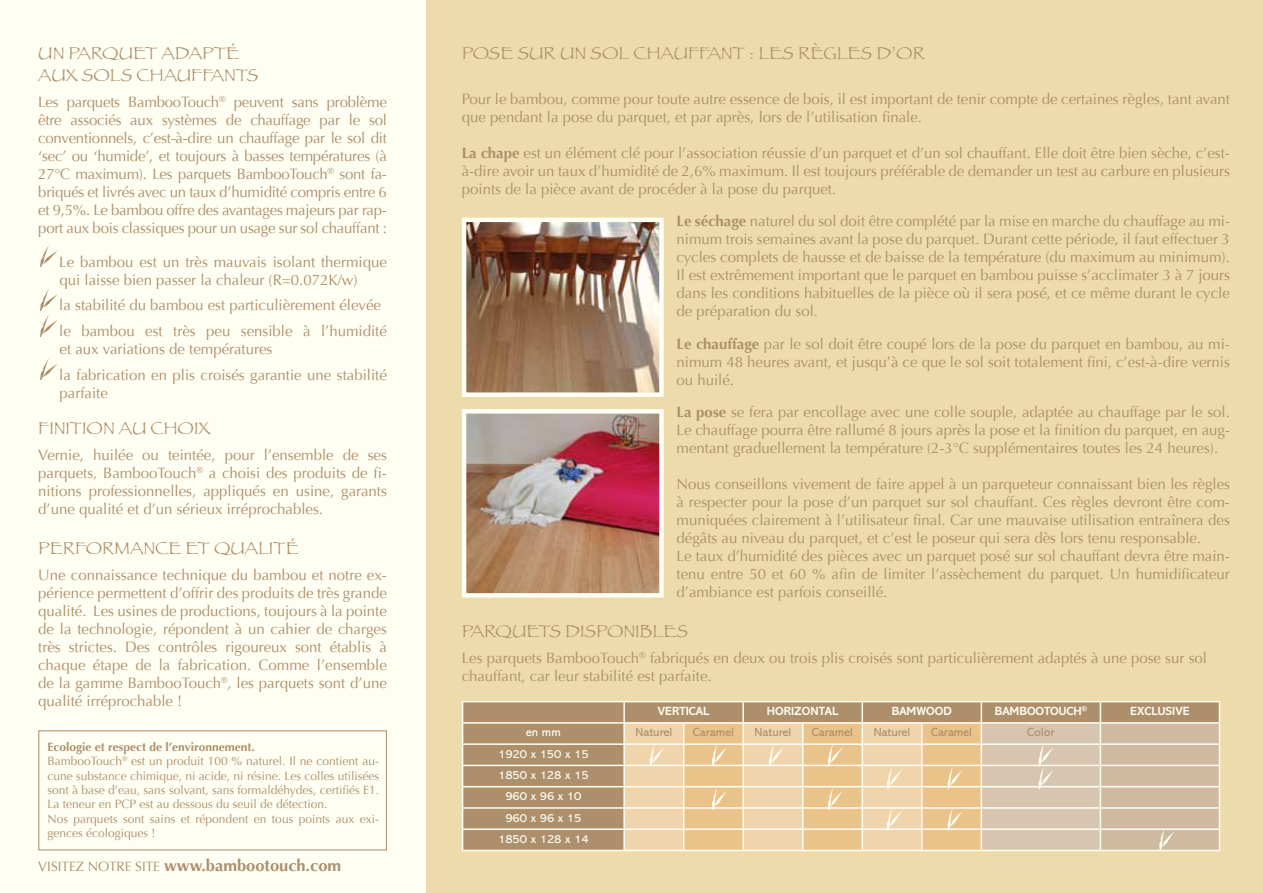
<style>
.page{position:relative;width:1263px;height:893px;background:#fff}
.page>*{position:absolute;margin:0;border:0;box-sizing:border-box;transform-origin:0 0}
.t1{font:18px/21.6px "Papyrus";color:#ad8f6b}
.t2{font:700 16.5px "Optima";color:#ad8f6b}
.t3{font:15px/18px "Optima";color:#ad8f6b;text-align:justify}
.t4{font:13.5px "Optima";color:#ad8f6b}
.t5{font:12px/14.4px "Optima";color:#ad8f6b}
.t6{font:12px/21.3px "Abadi";color:#fffef3;text-align:center}
.t7{font:12px "Abadi";color:#ad8f6b}
.t8{font:700 12px "Abadi";color:#fffef3}
.s1{font-weight:700}
</style>
<div class="page">
<div style="left:425px;top:0;width:838px;height:893px;background:#eddbab"></div>
<img style="left:467px;top:414px;width:192px;height:179px">
<div style="left:462px;top:409px;width:202px;height:189px;border:4px solid #fffef3"></div>
<div style="left:0;top:0;width:425px;height:893px;background:#fffef3"></div>
<svg style="left:40px;top:245px;width:18px;height:22px"></svg>
<svg style="left:40px;top:289px;width:18px;height:47px"></svg>
<svg style="left:40px;top:358px;width:17px;height:22px"></svg>
<div style="left:38px;top:730px;width:349px;height:120px;border:1px solid #ad8f6b"></div>
<img style="left:467px;top:223px;width:192px;height:169px">
<div style="left:462px;top:218px;width:202px;height:179px;border:4px solid #fffef3"></div>
<div style="left:463px;top:702px;width:160px;height:148px;background:#ad8f6b"></div>
<hr style="left:462px;top:701px;width:162px;height:1px;background:#fffef3">
<hr style="left:624px;top:701px;width:60px;height:1px;background:#fffef3">
<hr style="left:684px;top:701px;width:59px;height:1px;background:#fffef3">
<hr style="left:743px;top:701px;width:60px;height:1px;background:#fffef3">
<hr style="left:803px;top:701px;width:59px;height:1px;background:#fffef3">
<hr style="left:862px;top:701px;width:60px;height:1px;background:#fffef3">
<hr style="left:922px;top:701px;width:59px;height:1px;background:#fffef3">
<hr style="left:981px;top:701px;width:119px;height:1px;background:#fffef3">
<hr style="left:1100px;top:701px;width:120px;height:1px;background:#fffef3">
<hr style="left:462px;top:722px;width:162px;height:2px;background:#fffef3">
<hr style="left:462px;top:743px;width:162px;height:2px;background:#fffef3">
<hr style="left:462px;top:765px;width:162px;height:1px;background:#fffef3">
<hr style="left:462px;top:786px;width:162px;height:1px;background:#fffef3">
<hr style="left:462px;top:807px;width:162px;height:2px;background:#fffef3">
<hr style="left:462px;top:828px;width:162px;height:2px;background:#fffef3">
<svg style="left:462px;top:702px;width:1px;height:148px"></svg>
<hr style="left:462px;top:850px;width:162px;height:1px;background:#fffef3">
<svg style="left:623px;top:702px;width:597px;height:149px"></svg>
<p class="t1" style="left:38px;top:42px;width:221px;text-indent:107px">T ADAPTÉ<br>AUX SOLS CHAUFFANTS</p>
<p class="t3" style="left:38px;top:94px;width:350px">Les parquets BambooTouch<sup>®</sup> peuvent sans problème être associés aux systèmes de chauffage par le sol conventionnels, c’est-à-dire un chauffage par le sol dit ‘sec’ ou ‘humide’, et toujours à basses températures (à 27°C maximum). Les parquets BambooTouch<sup>®</sup> sont fa&shy;briqués et livrés avec un taux d’humidité compris entre 6 et 9,5%. Le bambou offre des avantages majeurs par rap&shy;port aux bois classiques pour un usage sur sol chauffant :</p>
<p class="t3" style="left:59px;top:253px;width:329px">Le bambou est un très mauvais isolant thermique qui laisse bien passer la chaleur (R=0.072K/w)</p>
<p class="t3" style="left:59px;top:293px;width:329px;line-height:25.7px">la stabilité du bambou est particulièrement élevée le bambou est très peu sensible à l’humidité</p>
<p class="t3" style="left:59px;top:336px;width:329px;line-height:25.7px">et aux variations de températures<br>la fabrication en plis croisés garantie une stabilité</p>
<p class="t3" style="left:60px;top:384px;width:50px">parfaite</p>
<p class="t1" style="left:38px;top:417px;width:173px">FINITION AU CHOIX</p>
<p class="t3" style="left:38px;top:446px;width:350px">Vernie, huilée ou teintée, pour l’ensemble de ses parquets, BambooTouch<sup>®</sup> a choisi des produits de fi&shy;nitions professionnelles, appliqués en usine, garants d’une qualité et d’un sérieux irréprochables.</p>
<p class="t1" style="left:38px;top:537px;width:13px">PERF</p>
<p class="t1" style="left:86px;top:537px;width:214px">ORMANCE ET QUALITÉ</p>
<p class="t3" style="left:38px;top:566px;width:350px">Une connaissance technique du bambou et notre ex&shy;périence permettent d’offrir des produits de très grande qualité. Les usines de productions, toujours à la pointe de la technologie, répondent à un cahier de charges très strictes. Des contrôles rigoureux sont établis à chaque étape de la fabrication. Comme l’ensemble de la gamme BambooTouch<sup>®</sup>, les parquets sont d’une qualité irréprochable !</p>
<p class="t1" style="left:38px;top:42px;width:68px">UN PARQUE</p>
<p class="t5" style="left:47px;top:740px;width:333px"><span class="s1">Ecologie et respect de l’environnement.<br></span>BambooTouch<sup>®</sup> est un produit 100 % naturel. Il ne contient au&shy;cune substance chimique, ni acide, ni résine. Les colles utilisées sont à base d’eau, sans solvant, sans formaldéhydes, certifiés E1.<br>La teneur en PCP est au dessous du seuil de détection.<br>Nos parquets sont sains et répondent en tous points aux exi&shy;gences écologiques !</p>
<p class="t4" style="left:38px;top:859px;width:16px">Visite</p>
<p class="t4" style="left:76px;top:859px;width:42px">z notre</p>
<p class="t4" style="left:135px;top:859px;width:7px">site</p>
<p class="t2" style="left:164px;top:856px;width:179px">www.bambootouch.com</p>
<p class="t1" style="left:462px;top:42px;width:70px">POSE SUR</p>
<p class="t1" style="left:560px;top:42px;width:365px">UN SOL CHAUFFANT : LES RÈGLES D’OR</p>
<p class="t3" style="left:462px;top:90px;width:770px">Pour le bambou, comme pour toute autre essence de bois, il est important de tenir compte de certaines règles, tant avant que pendant la pose du parquet, et par après, lors de l’utilisation finale.</p>
<p class="t3" style="left:462px;top:144px;width:770px"><span class="s1">La chape</span> est un élément clé pour l’association réussie d’un parquet et d’un sol chauffant. Elle doit être bien sèche, c’est&shy;à-dire avoir un taux d’humidité de 2,6% maximum. Il est toujours préférable de demander un test au carbure en plusieurs points de la pièce avant de procéder à la pose du parquet.</p>
<p class="t3" style="left:676px;top:212px;width:555px"><span class="s1">Le séchage</span> naturel du sol doit être complété par la mise en marche du chauffage au mi&shy;nimum trois semaines avant la pose du parquet. Durant cette période, il faut effectuer 3 cycles complets de hausse et de baisse de la température (du maximum au minimum).<br>Il est extrêmement important que le parquet en bambou puisse s’acclimater 3 à 7 jours dans les conditions habituelles de la pièce où il sera posé, et ce même durant le cycle de préparation du sol.</p>
<p class="t3" style="left:676px;top:335px;width:555px"><span class="s1">Le chauffage</span> par le sol doit être coupé lors de la pose du parquet en bambou, au mi&shy;nimum 48 heures avant, et jusqu’à ce que le sol soit totalement fini, c’est-à-dire vernis ou huilé.</p>
<p class="t3" style="left:676px;top:403px;width:555px"><span class="s1">La pose</span> se fera par encollage avec une colle souple, adaptée au chauffage par le sol.<br>Le chauffage pourra être rallumé 8 jours après la pose et la finition du parquet, en aug&shy;mentant graduellement la température (2-3°C supplémentaires toutes les 24 heures).</p>
<p class="t3" style="left:676px;top:475px;width:555px;text-align:left">Nous conseillons vivement de faire appel à un parqueteur connaissant bien les règles à respecter pour la pose d’un parquet sur sol chauffant. Ces règles devront être com&shy;muniquées clairement à l’utilisateur final. Car une mauvaise utilisation entraînera des dégâts au niveau du parquet, et c’est le poseur qui sera dès lors tenu responsable.<br>Le taux d’humidité des pièces avec un parquet posé sur sol chauffant devra être main&shy;tenu entre 50 et 60 % afin de limiter l’assèchement du parquet. Un humidificateur d’ambiance est parfois conseillé.</p>
<p class="t1" style="left:462px;top:620px;width:37px">PARQUE</p>
<p class="t1" style="left:538px;top:620px;width:138px">TS DISPONIBLES</p>
<p class="t3" style="left:462px;top:649px;width:747px">Les parquets BambooTouch<sup>®</sup> fabriqués en deux ou trois plis croisés sont particulièrement adaptés à une pose sur sol chauffant, car leur stabilité est parfaite.</p>
<p class="t8" style="left:658px;top:704px;width:53px">VERTICAL</p>
<p class="t8" style="left:767px;top:704px;width:72px">HORIZONTAL</p>
<p class="t8" style="left:892px;top:704px;width:61px">BAMWOOD</p>
<p class="t8" style="left:995px;top:704px;width:94px">BAMBOOTOUCH<sup>®</sup></p>
<p class="t8" style="left:1130px;top:704px;width:49px">EXCLUSIVE</p>
<p class="t6" style="left:526px;top:722px;width:36px">en mm</p>
<p class="t7" style="left:635px;top:726px;width:38px">Naturel</p>
<p class="t7" style="left:693px;top:726px;width:43px">Caramel</p>
<p class="t7" style="left:755px;top:726px;width:38px">Naturel</p>
<p class="t7" style="left:812px;top:726px;width:43px">Caramel</p>
<p class="t7" style="left:874px;top:726px;width:38px">Naturel</p>
<p class="t7" style="left:931px;top:726px;width:43px">Caramel</p>
<p class="t7" style="left:1027px;top:726px;width:29px">Color</p>
<p class="t6" style="left:498px;top:743px;width:92px">1920 x 150 x 15<br>1850 x 128 x 15<br>960 x 96 x 10<br>960 x 96 x 15<br>1850 x 128 x 14</p>
</div>
